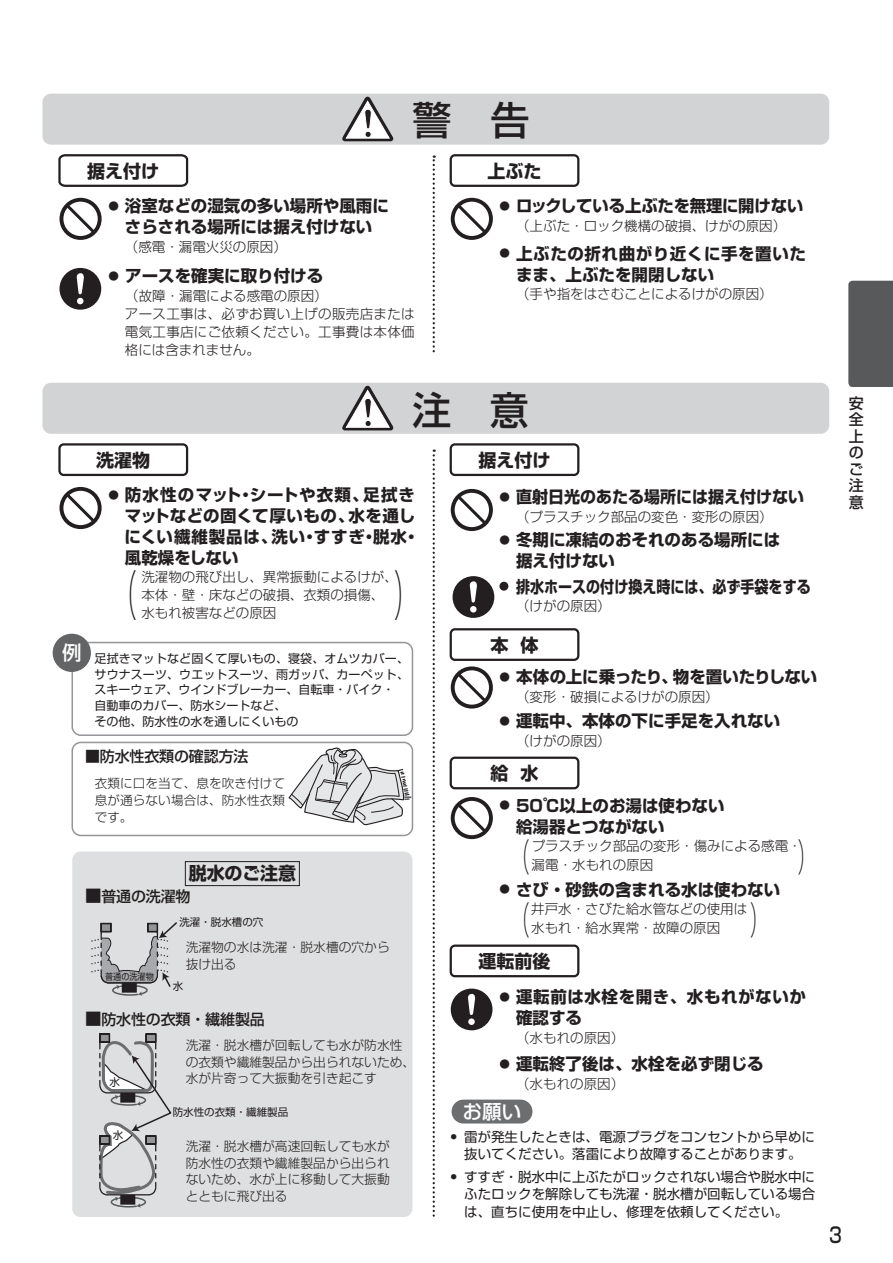
<style>
.page{position:relative;width:893px;height:1263px;background:#fff}
.page>*{position:absolute;margin:0;border:0;box-sizing:border-box;transform-origin:0 0}
.t1{font:52.5px "Shin Go Pro Light 90 msp RKSJ H";color:#231f20;scale:.4 1}
.t2{font:39px "Shin Go Pro Medium 90 msp RKSJ H";color:#231f20}
.t3{font:37.2px "Shin Go Pro Light 90 msp RKSJ H";color:#231f20;scale:.44 1}
.t4{font:21px "Shin Go Pro Medium 90 msp RKSJ H";color:#231f20;scale:.8 1}
.t5{font:19.5px "Shin Go Pro Medium 90 msp RKSJ H";color:#fff}
.t6{font:18px "Shin Go Pro Bold 90 msp RKSJ H";color:#231f20}
.t7{font:16.5px/21px "Shin Go Pro Bold 90 msp RKSJ H";color:#231f20}
.t8{font:16.5px/21px "Shin Go Pro Bold 90 msp RKSJ H";letter-spacing:.04em;color:#231f20}
.t9{font:16.5px/21px "Shin Go Pro Bold 90 msp RKSJ H";letter-spacing:.035em;color:#231f20}
.t10{font:15px "Shin Go Pro Medium 90 msp RKSJ H";letter-spacing:-.01em;color:#231f20}
.t11{font:15px/16.5px "Shin Go Pro Medium 90 msp RKSJ V";color:#231f20;text-align:justify}
.t12{font:13.5px/18px "Shin Go Pro Light 90 msp RKSJ H";color:#231f20}
.t13{font:13.5px/17.2px "Shin Go Pro Regular 90 msp RKSJ H";color:#231f20;text-align:center}
.t14{font:13.5px/18px "Shin Go Pro Light 90 msp RKSJ H";letter-spacing:.025em;color:#231f20}
.t15{font:12.75px/16.5px "Shin Go Pro Light 90 msp RKSJ H";color:#231f20}
.t16{font:12.6px/16.8px "Shin Go Pro Light 90 msp RKSJ H";letter-spacing:.01em;color:#231f20;text-align:justify}
.t17{font:12px/15.8px "Shin Go Pro Regular 90 msp RKSJ H";color:#231f20}
.t18{font:10.5px "Shin Go Pro Regular 90 msp RKSJ H";color:#231f20}
.t19{font:9px "Shin Go Pro Regular 90 msp RKSJ H";color:#231f20;scale:.9 1}
.s1{font-size:10.5px}
.s2{font-size:16.5px}
</style>
<div class="page">
<div style="left:72px;top:852px;width:340px;height:365px;background:#dedfe0;border-radius:9px"></div>
<div style="left:71px;top:742px;width:342px;height:94px;border:2px solid #939598;border-radius:9px"></div>
<div style="left:42px;top:383px;width:787px;height:51px;background:#d1d3d4;border-radius:9px"></div>
<svg style="left:342px;top:386px;width:51px;height:44px"></svg>
<svg style="left:59px;top:487px;width:43px;height:42px"></svg>
<svg style="left:63px;top:491px;width:35px;height:34px"></svg>
<svg style="left:288px;top:746px;width:123px;height:80px"></svg>
<div style="left:185px;top:861px;width:115px;height:25px;border:1px solid #231f20"></div>
<div style="left:58px;top:443px;width:130px;height:33px;border:2px solid #231f20;border-radius:4px"></div>
<svg style="left:59px;top:198px;width:43px;height:42px"></svg>
<svg style="left:63px;top:202px;width:35px;height:34px"></svg>
<svg style="left:65px;top:204px;width:31px;height:30px"></svg>
<svg style="left:59px;top:268px;width:42px;height:42px"></svg>
<svg style="left:58px;top:154px;width:131px;height:33px"></svg>
<div style="left:450px;top:154px;width:129px;height:33px;border:2px solid #231f20;border-radius:4px"></div>
<svg style="left:451px;top:198px;width:42px;height:42px"></svg>
<div style="left:455px;top:202px;width:34px;height:34px;background:#fff;border-radius:50%"></div>
<svg style="left:456px;top:204px;width:31px;height:30px"></svg>
<div style="left:42px;top:94px;width:787px;height:51px;background:#d1d3d4;border-radius:9px"></div>
<svg style="left:342px;top:97px;width:51px;height:44px"></svg>
<svg style="left:433px;top:156px;width:2px;height:197px"></svg>
<svg style="left:433px;top:450px;width:2px;height:767px"></svg>
<div style="left:71px;top:642px;width:342px;height:94px;border:2px solid #939598;border-radius:9px"></div>
<div style="left:53px;top:634px;width:38px;height:38px;background:#636466;border-radius:50%"></div>
<svg style="left:65px;top:443px;width:113px;height:772px"></svg>
<div style="left:450px;top:945px;width:129px;height:32px;border:2px solid #231f20;border-radius:4px"></div>
<svg style="left:451px;top:989px;width:41px;height:41px"></svg>
<div style="left:451px;top:1100px;width:81px;height:24px;background:#6d6e70;border-radius:12px"></div>
<div style="left:450px;top:628px;width:129px;height:33px;border:2px solid #231f20;border-radius:4px"></div>
<svg style="left:451px;top:666px;width:42px;height:43px"></svg>
<svg style="left:455px;top:670px;width:34px;height:35px"></svg>
<svg style="left:456px;top:672px;width:31px;height:31px"></svg>
<div style="left:450px;top:757px;width:129px;height:32px;border:2px solid #231f20;border-radius:4px"></div>
<svg style="left:451px;top:797px;width:42px;height:42px"></svg>
<div style="left:455px;top:801px;width:34px;height:34px;background:#fff;border-radius:50%"></div>
<svg style="left:456px;top:803px;width:31px;height:30px"></svg>
<div style="left:450px;top:443px;width:129px;height:33px;border:2px solid #231f20;border-radius:4px"></div>
<svg style="left:451px;top:489px;width:42px;height:42px"></svg>
<div style="left:455px;top:493px;width:34px;height:34px;background:#fff;border-radius:50%"></div>
<svg style="left:456px;top:495px;width:31px;height:30px"></svg>
<div style="left:499px;top:582px;width:9px;height:9px;border:2px solid #231f20;border-radius:50%"></div>
<svg style="left:452px;top:576px;width:42px;height:42px"></svg>
<div style="left:848px;top:281px;width:45px;height:106px;background:#58595b"></div>
<h2 class="t2" style="left:412px;top:106px;width:118px">警　告</h2>
<h3 class="t6" style="left:87px;top:164px;width:74px">据え付け</h3>
<h3 class="t6" style="left:487px;top:164px;width:56px">上ぶた</h3>
<p class="t7" style="left:500px;top:198px;width:305px"><span class="s1">●</span> ロックしている上ぶたを無理に開けない</p>
<p class="t12" style="left:516px;top:219px;width:272px">（上ぶた・ロック機構の破損、けがの原因）</p>
<p class="t9" style="left:516px;top:245px;width:291px;text-indent:-16px"><span class="s1">●</span> 上ぶたの折れ曲がり近くに手を置いたまま、上ぶたを開閉しない</p>
<p class="t12" style="left:516px;top:287px;width:258px">（手や指をはさむことによるけがの原因）</p>
<p class="t7" style="left:108px;top:198px;width:282px;text-align:center"><span class="s1">●</span> 浴室などの湿気の多い場所や風雨にさらされる場所には据え付けない</p>
<p class="t12" style="left:125px;top:240px;width:163px">（感電・漏電火災の原因）</p>
<p class="t7" style="left:108px;top:268px;width:216px"><span class="s1">●</span> アースを確実に取り付ける</p>
<p class="t14" style="left:125px;top:289px;width:291px">（故障・漏電による感電の原因）<br>アース工事は、必ずお買い上げの販売店または電気工事店にご依頼ください。工事費は本体価格には含まれません。</p>
<h2 class="t2" style="left:412px;top:395px;width:118px">注　意</h2>
<h3 class="t6" style="left:96px;top:453px;width:56px">洗濯物</h3>
<h3 class="t5" style="left:62px;top:645px;width:21px">例</h3>
<p class="t8" style="left:125px;top:487px;width:296px;text-indent:-16px"><span class="s1">●</span> 防水性のマット・シートや衣類、足拭きマットなどの固くて厚いもの、水を通しにくい繊維製品は、洗い・すすぎ・脱水・風乾燥をしない</p>
<p class="t12" style="left:141px;top:570px;width:258px">洗濯物の飛び出し、異常振動によるけが、本体・壁・床などの破損、衣類の損傷、</p>
<h1 class="t1" style="left:116px;top:576px;width:54px">（</h1>
<h1 class="t1" style="left:394px;top:576px;width:54px">）</h1>
<p class="t12" style="left:141px;top:606px;width:137px">水もれ被害などの原因</p>
<p class="t17" style="left:95px;top:652px;width:316px">足拭きマットなど固くて厚いもの、寝袋、オムツカバー、サウナスーツ、ウエットスーツ、雨ガッパ、カーペット、スキーウェア、ウインドブレーカー、自転車・バイク・自動車のカバー、防水シートなど、<br>その他、防水性の水を通しにくいもの</p>
<p class="t10" style="left:85px;top:750px;width:165px">■防水性衣類の確認方法</p>
<p class="t16" style="left:95px;top:777px;width:192px">衣類に口を当て、息を吹き付けて息が通らない場合は、防水性衣類です。</p>
<h3 class="t6" style="left:189px;top:867px;width:109px">脱水のご注意</h3>
<p class="t10" style="left:85px;top:891px;width:107px"><span class="s2">■</span>普通の洗濯物</p>
<p class="t18" style="left:179px;top:918px;width:85px">洗濯・脱水槽の穴</p>
<p class="t19" style="left:105px;top:974px;width:56px">普通の洗濯物</p>
<p class="t15" style="left:186px;top:941px;width:206px">洗濯物の水は洗濯・脱水槽の穴から抜け出る</p>
<p class="t18" style="left:173px;top:982px;width:12px">水</p>
<p class="t10" style="left:85px;top:1013px;width:181px"><span class="s2">■</span>防水性の衣類・繊維製品</p>
<p class="t18" style="left:109px;top:1078px;width:12px">水</p>
<p class="t18" style="left:113px;top:1131px;width:12px">水</p>
<p class="t15" style="left:186px;top:1039px;width:231px">洗濯・脱水槽が回転しても水が防水性の衣類や繊維製品から出られないため、水が片寄って大振動を引き起こす</p>
<p class="t18" style="left:173px;top:1108px;width:117px">防水性の衣類・繊維製品</p>
<p class="t15" style="left:186px;top:1140px;width:206px;text-align:justify">洗濯・脱水槽が高速回転しても水が防水性の衣類や繊維製品から出られないため、水が上に移動して大振動とともに飛び出る</p>
<h3 class="t6" style="left:478px;top:453px;width:74px">据え付け</h3>
<p class="t7" style="left:500px;top:489px;width:306px"><span class="s1">●</span> 直射日光のあたる場所には据え付けない</p>
<p class="t12" style="left:516px;top:510px;width:258px">（プラスチック部品の変色・変形の原因）</p>
<p class="t7" style="left:516px;top:532px;width:265px;text-indent:-16px"><span class="s1">●</span> 冬期に凍結のおそれのある場所には据え付けない</p>
<p class="t7" style="left:500px;top:578px;width:313px">• 排水ホースの付け換え時には、必ず手袋をする</p>
<p class="t12" style="left:516px;top:599px;width:96px">（けがの原因）</p>
<h3 class="t6" style="left:490px;top:638px;width:49px">本 体</h3>
<p class="t7" style="left:500px;top:669px;width:319px"><span class="s1">●</span> 本体の上に乗ったり、物を置いたりしない</p>
<p class="t12" style="left:516px;top:690px;width:204px">（変形・破損によるけがの原因）</p>
<p class="t7" style="left:500px;top:713px;width:282px"><span class="s1">●</span> 運転中、本体の下に手足を入れない</p>
<p class="t12" style="left:516px;top:734px;width:96px">（けがの原因）</p>
<h3 class="t6" style="left:490px;top:767px;width:49px">給 水</h3>
<p class="t7" style="left:516px;top:797px;width:210px;text-indent:-16px"><span class="s1">●</span> 50℃以上のお湯は使わない給湯器とつながない</p>
<p class="t12" style="left:532px;top:839px;width:272px;line-height:18.8px">プラスチック部品の変形・傷みによる感電・漏電・水もれの原因</p>
<p class="t7" style="left:500px;top:881px;width:282px"><span class="s1">●</span> さび・砂鉄の含まれる水は使わない</p>
<p class="t12" style="left:531px;top:902px;width:217px">井戸水・さびた給水管などの使用は</p>
<h3 class="t3" style="left:513px;top:843px;width:39px">（</h3>
<h3 class="t3" style="left:798px;top:843px;width:39px">）</h3>
<h3 class="t3" style="left:513px;top:906px;width:39px">（</h3>
<h3 class="t3" style="left:750px;top:906px;width:39px">）</h3>
<p class="t12" style="left:531px;top:921px;width:190px">水もれ・給水異常・故障の原因</p>
<h3 class="t6" style="left:478px;top:955px;width:74px">運転前後</h3>
<p class="t9" style="left:516px;top:989px;width:291px;text-indent:-16px"><span class="s1">●</span> 運転前は水栓を開き、水もれがないか確認する</p>
<p class="t12" style="left:516px;top:1031px;width:110px">（水もれの原因）</p>
<p class="t7" style="left:500px;top:1055px;width:265px"><span class="s1">●</span> 運転終了後は、水栓を必ず閉じる</p>
<p class="t12" style="left:516px;top:1076px;width:110px">（水もれの原因）</p>
<h3 class="t5" style="left:463px;top:1104px;width:60px">お願い</h3>
<p class="t13" style="left:451px;top:1130px;width:366px"><sup>●</sup> 雷が発生したときは、電源プラグをコンセントから早めに抜いてください。落雷により故障することがあります。</p>
<p class="t13" style="left:464px;top:1170px;width:352px;text-align:justify;text-indent:-14px"><sup>●</sup> すすぎ・脱水中に上ぶたがロックされない場合や脱水中にふたロックを解除しても洗濯・脱水槽が回転している場合は、直ちに使用を中止し、修理を依頼してください。</p>
<p class="t11" style="left:849px;top:397px;width:16px">安全上のご注意</p>
<h3 class="t4" style="left:829px;top:1227px;width:17px">3</h3>
</div>
